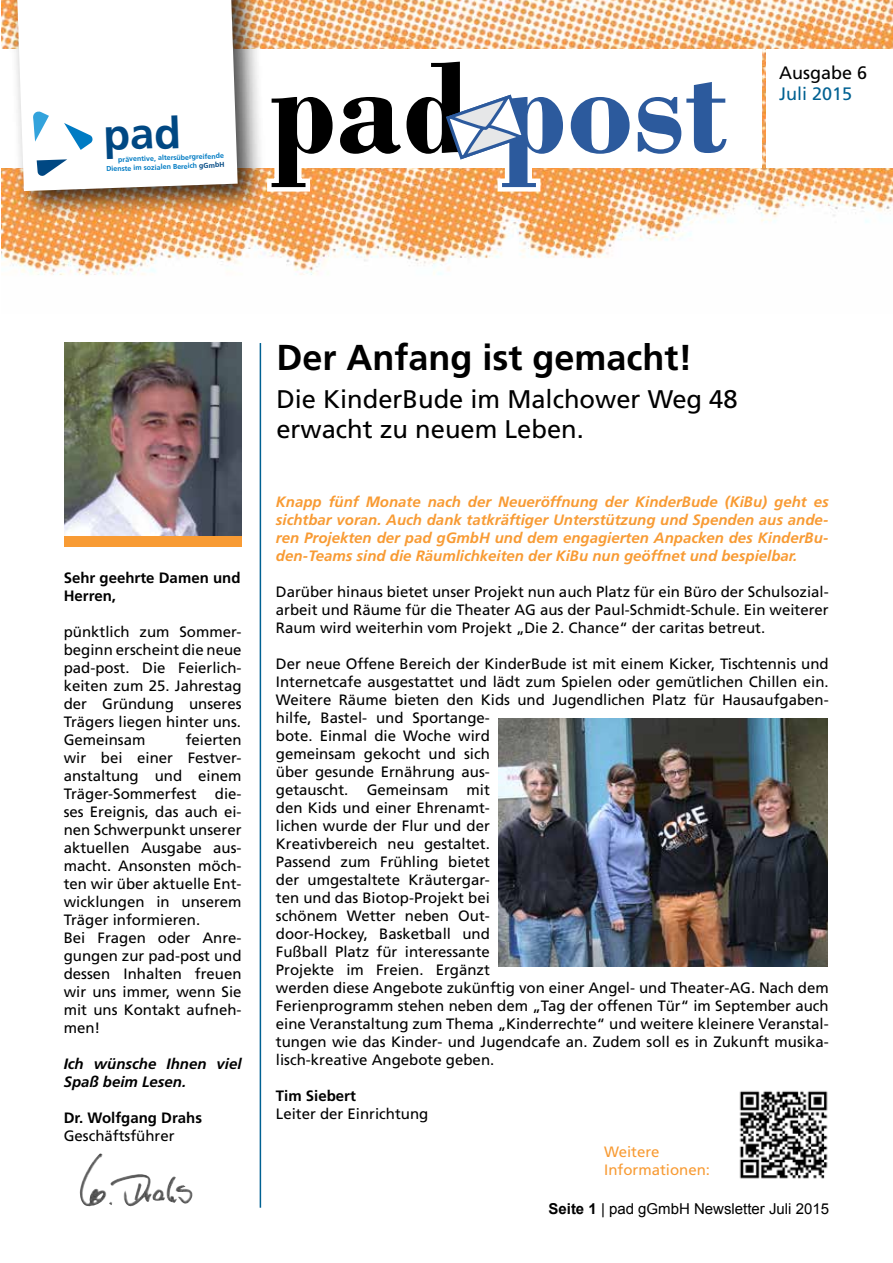
<style>
.page{position:relative;width:893px;height:1263px;background:#fff}
.page>*{position:absolute;margin:0;border:0;box-sizing:border-box;transform-origin:0 0}
.t1{font:700 136.2px "Bodoni";color:#2c5a9d}
.t2{font:700 36px "Frutiger";color:#000}
.t3{font:25.5px/30px "Frutiger";color:#000}
.t4{font:18px "Frutiger";color:#000}
.t5{font:18px "Frutiger";color:#006192}
.t6{font:15px/18px "Frutiger";color:#000;text-align:justify}
.t7{font:italic 700 15px/18px "Frutiger";color:#f89b34;text-align:justify}
.t8{font:700 15px/18px "Frutiger";color:#000}
.t9{font:italic 700 15px/18px "Frutiger";color:#000}
.t10{font:15px "Arial";color:#000}
.t11{font:15px/18px "Frutiger";color:#f89b34}
.t12{font:700 7.05px "Frutiger";color:#007bc3}
.s1{color:#004883}
.s2{color:#000}
.s3{font-weight:700}
</style>
<div class="page">
<hr style="left:260px;top:343px;width:1px;height:865px;background:#006192">
<img style="left:1px;top:0;width:892px;height:276px">
<div style="left:766px;top:50px;width:127px;height:118px;background:#fff"></div>
<div style="left:0;top:50px;width:761px;height:118px;background:#fff"></div>
<img style="left:65px;top:343px;width:177px;height:194px">
<div style="left:64px;top:537px;width:178px;height:10px;background:#f89b34"></div>
<div style="left:9px;top:0;width:257px;height:220px;background:#000;opacity:.71"></div>
<img style="left:79px;top:1153px;width:114px;height:54px">
<svg style="left:263px;top:53px;width:474px;height:143px"></svg>
<img style="left:498px;top:719px;width:330px;height:247px">
<img style="left:739px;top:1091px;width:89px;height:88px">
<svg style="left:17px;top:0;width:221px;height:191px"></svg>
<p class="t12" style="left:118px;top:155px;width:108px;rotate:-2deg">präventive, altersübergreifende</p>
<p class="t12" style="left:106px;top:165px;width:120px;rotate:-2deg">Dienste im sozialen Bereich <span class="s1">gGmbH</span></p>
<h1 class="t1" style="left:270px;top:27px;width:460px"><span class="s2">pad</span> post</h1>
<p class="t4" style="left:779px;top:62px;width:90px">Ausgabe 6</p>
<p class="t5" style="left:779px;top:83px;width:75px">Juli 2015</p>
<p class="t8" style="left:64px;top:568px;width:178px">Sehr geehrte Damen und<br>Herren,</p>
<p class="t6" style="left:64px;top:622px;width:179px">pünktlich zum Sommer&shy;beginn erscheint die neue pad-post. Die Feierlich&shy;keiten zum 25. Jahrestag der Gründung unseres Trägers liegen hinter uns.<br>Gemeinsam</p>
<p class="t6" style="left:64px;top:730px;width:179px;text-align:left;text-indent:122px">feierten wir bei einer Festver&shy;anstaltung und einem<br>Träger-Sommerfest die&shy;ses Ereignis, das auch ei&shy;nen Schwerpunkt unserer aktuellen Ausgabe aus&shy;macht. Ansonsten möch&shy;ten wir über aktuelle Ent&shy;wicklungen in unserem<br>Träger informieren.<br>Bei Fragen oder Anre&shy;gungen zur pad-post und dessen Inhalten freuen wir uns immer, wenn Sie mit uns Kontakt aufneh&shy;men!</p>
<p class="t9" style="left:64px;top:1054px;width:179px">Ich wünsche Ihnen viel<br>Spaß beim Lesen.</p>
<p class="t8" style="left:64px;top:1108px;width:140px">Dr. Wolfgang Drahs</p>
<p class="t6" style="left:64px;top:1126px;width:112px">Geschäftsführer</p>
<h2 class="t2" style="left:276px;top:337px;width:418px">Der Anfang ist gemacht!</h2>
<h3 class="t3" style="left:276px;top:384px;width:463px">Die KinderBude im Malchower Weg 48 erwacht zu neuem Leben.</h3>
<p class="t7" style="left:276px;top:493px;width:554px">Knapp fünf Monate nach der Neueröffnung der KinderBude (KiBu) geht es sichtbar voran. Auch dank tatkräftiger Unterstützung und Spenden aus ande&shy;ren Projekten der pad gGmbH und dem engagierten Anpacken des KinderBu&shy;den-Teams sind die Räumlichkeiten der KiBu nun geöffnet und bespielbar.</p>
<p class="t6" style="left:276px;top:583px;width:554px">Darüber hinaus bietet unser Projekt nun auch Platz für ein Büro der Schulsozial&shy;arbeit und Räume für die Theater AG aus der Paul-Schmidt-Schule. Ein weiterer Raum wird weiterhin vom Projekt „Die 2. Chance“ der caritas betreut.</p>
<p class="t6" style="left:276px;top:655px;width:554px;text-align:left">Der neue Offene Bereich der KinderBude ist mit einem Kicker, Tischtennis und Internetcafe ausgestattet und lädt zum Spielen oder gemütlichen Chillen ein.<br>Weitere Räume bieten den Kids und Jugendlichen Platz für Hausaufgaben&shy;hilfe, Bastel- und Sportange-<br>bote. Einmal die Woche wird<br>gemeinsam gekocht und sich<br>über gesunde Ernährung aus-<br>getauscht. Gemeinsam mit<br>den Kids und einer Ehrenamt-<br>lichen wurde der Flur und der<br>Kreativbereich neu gestaltet.<br>Passend zum Frühling bietet<br>der umgestaltete Kräutergar-<br>ten und das Biotop-Projekt bei<br>schönem Wetter neben Out-<br>door-Hockey, Basketball und<br>Fußball Platz für interessante<br>Projekte im Freien. Ergänzt<br>werden diese Angebote zukünftig von einer Angel- und Theater-AG. Nach dem Ferienprogramm stehen neben dem „Tag der offenen Tür“ im September auch eine Veranstaltung zum Thema „Kinderrechte“ und weitere kleinere Veranstal&shy;tungen wie das Kinder- und Jugendcafe an. Zudem soll es in Zukunft musika&shy;lisch-kreative Angebote geben.</p>
<p class="t8" style="left:276px;top:1087px;width:82px">Tim Siebert</p>
<p class="t6" style="left:276px;top:1105px;width:154px">Leiter der Einrichtung</p>
<p class="t11" style="left:604px;top:1143px;width:107px">Weitere<br>Informationen:</p>
<p class="t10" style="left:548px;top:1199px;width:282px"><span class="s3">Seite 1</span> | pad gGmbH Newsletter Juli 2015</p>
</div>
